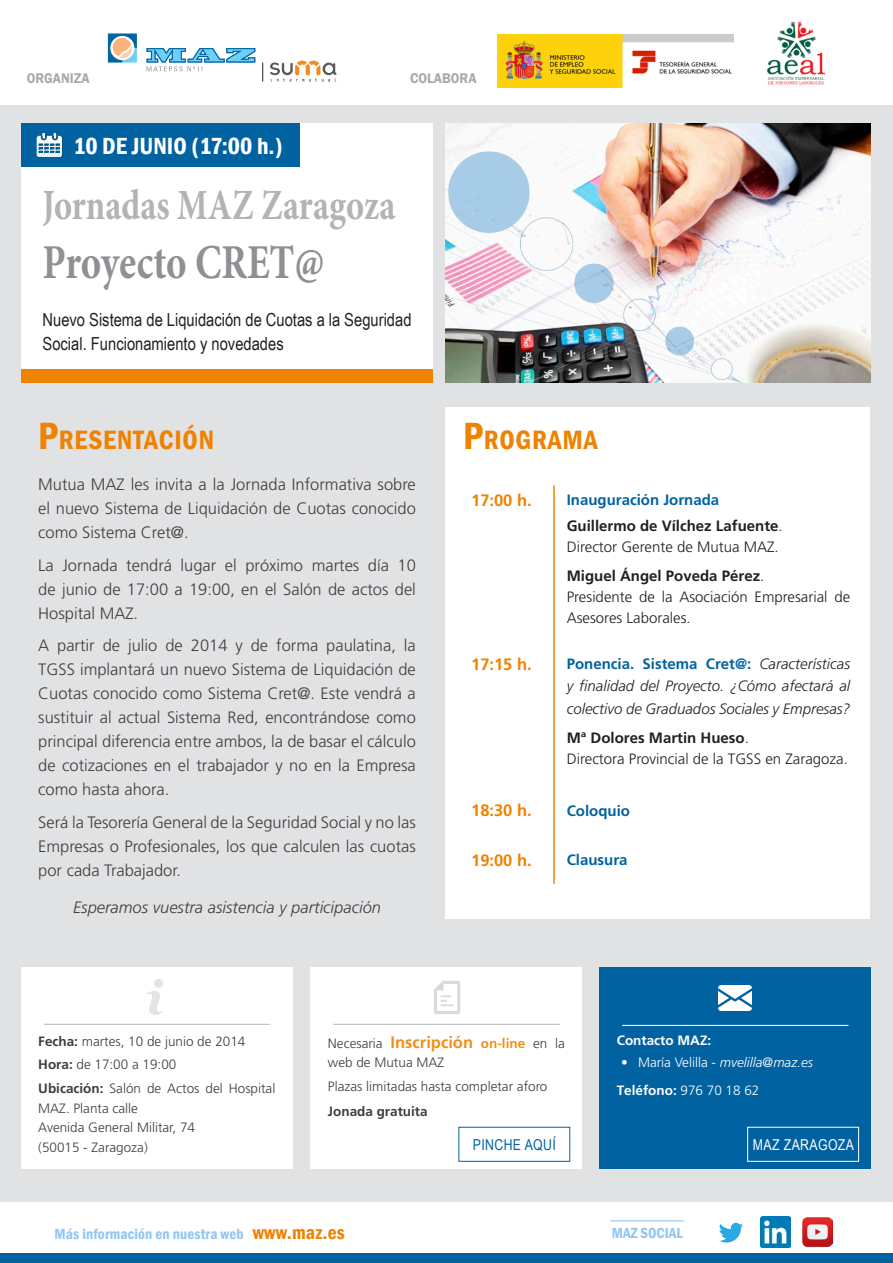
<style>
.page{position:relative;width:893px;height:1263px;background:#e1e2e4}
.page>*{position:absolute;margin:0;border:0;box-sizing:border-box;transform-origin:0 0}
.t1{font:700 48.75px "Minion Pro";letter-spacing:-.005em;color:#8e9094;scale:.8 1}
.t2{font:700 43.2px "Minion Pro";color:#b2b3b6;scale:.8 1}
.t3{font:600 condensed 27.3px "Franklin Gothic";letter-spacing:.03em;color:#ef8200}
.t4{font:600 condensed 24px "Franklin Gothic";color:#fff}
.t5{font:18px/24px "Arial Narrow";color:#231f20}
.t6{font:300 16.5px/24px "Frutiger";color:#3e3e3f;text-align:justify}
.t7{font:italic 300 16.5px "Frutiger";color:#3e3e3f}
.t8{font:700 16.5px "Frutiger";color:#ef8200}
.t9{font:300 15px/21px "Frutiger";color:#231f20}
.t10{font:italic 300 15px/22.5px "Frutiger";color:#231f20;text-align:justify}
.t11{font:700 15px "Frutiger";color:#231f20}
.t12{font:600 condensed 15px "Franklin Gothic";letter-spacing:.01em;color:#91c5f2}
.t13{font:700 15px "Frutiger";color:#0062a1}
.t14{font:15px "Arial Narrow";letter-spacing:.025em;color:#fff}
.t15{font:15px "Arial Narrow";letter-spacing:.025em;color:#0062a1}
.t16{font:600 14.4px "Franklin Gothic";color:#a8a9ad;scale:.93 1}
.t17{font:300 13.5px/19.5px "Frutiger";color:#3e3e3f}
.t18{font:700 13.5px "Frutiger";color:#fff}
.t19{font:italic 300 13.5px "Frutiger";color:#fff}
.t20{font:700 13.5px "Frutiger";color:#3e3e3f}
.s1{font-size:39px}
.s2{font-weight:300}
.s3{font-weight:700;font-style:normal;color:#0062a1}
.s4{font-weight:700}
.s5{font-weight:700;font-size:16.5px;color:#f18f1a}
.s6{font-weight:700;color:#f18f1a}
.s7{font-style:normal}
.s8{font-size:19.5px;color:#ef8200}
</style>
<div class="page">
<div style="left:21px;top:123px;width:412px;height:260px;background:#fff"></div>
<div style="left:21px;top:369px;width:412px;height:14px;background:#ef8200"></div>
<div style="left:0;top:0;width:893px;height:104px;background:#fff"></div>
<div style="left:0;top:1202px;width:893px;height:61px;background:#fff"></div>
<div style="left:0;top:1253px;width:893px;height:10px;background:#0062a1"></div>
<img style="left:719px;top:1222px;width:24px;height:21px">
<img style="left:760px;top:1216px;width:31px;height:31px">
<img style="left:802px;top:1217px;width:31px;height:30px">
<hr style="left:610px;top:1220px;width:74px;height:1px;background:#91c5f2">
<div style="left:446px;top:408px;width:424px;height:511px;background:#fff"></div>
<div style="left:21px;top:123px;width:279px;height:44px;background:#0062a1"></div>
<div style="left:21px;top:967px;width:271px;height:202px;background:#fff"></div>
<div style="left:311px;top:967px;width:271px;height:202px;background:#fff"></div>
<div style="left:600px;top:967px;width:271px;height:202px;background:#0062a1"></div>
<hr style="left:553px;top:485px;width:2px;height:164px;background:#ef8200">
<hr style="left:553px;top:649px;width:2px;height:136px;background:#ef8200">
<hr style="left:553px;top:785px;width:2px;height:50px;background:#ef8200">
<hr style="left:553px;top:835px;width:2px;height:49px;background:#ef8200">
<img style="left:792px;top:123px;width:79px;height:260px">
<img style="left:36px;top:133px;width:27px;height:25px">
<svg style="left:108px;top:33px;width:29px;height:30px"></svg>
<svg style="left:262px;top:63px;width:1px;height:19px"></svg>
<svg style="left:270px;top:61px;width:66px;height:21px"></svg>
<svg style="left:147px;top:48px;width:108px;height:23px"></svg>
<img style="left:497px;top:34px;width:236px;height:53px">
<img style="left:767px;top:21px;width:57px;height:64px">
<img style="left:147px;top:980px;width:16px;height:34px">
<img style="left:434px;top:981px;width:26px;height:33px">
<img style="left:718px;top:985px;width:34px;height:26px">
<hr style="left:44px;top:1024px;width:226px;height:1px;background:#bcbdc0">
<hr style="left:333px;top:1024px;width:227px;height:1px;background:#bcbdc0">
<img style="left:446px;top:123px;width:346px;height:260px">
<hr style="left:622px;top:1025px;width:226px;height:1px;background:#fff">
<div style="left:458px;top:1127px;width:112px;height:35px;border:1px solid #0062a1"></div>
<div style="left:747px;top:1127px;width:112px;height:35px;border:1px solid #fff"></div>
<p class="t16" style="left:27px;top:69px;width:69px">ORGANIZA</p>
<p class="t16" style="left:410px;top:69px;width:73px">COLABORA</p>
<p class="t4" style="left:74px;top:130px;width:211px">10 DE JUNIO (17:00 h.)</p>
<p class="t2" style="left:43px;top:175px;width:443px">Jornadas MAZ Zaragoza</p>
<p class="t1" style="left:43px;top:228px;width:354px">Proyecto CRET@</p>
<p class="t5" style="left:43px;top:307px;width:371px">Nuevo Sistema de Liquidación de Cuotas a la Seguridad<br>Social. Funcionamiento y novedades</p>
<p class="t3" style="left:38px;top:422px;width:177px"><span class="s1">P</span>RESENTACIÓN</p>
<p class="t6" style="left:38px;top:473px;width:379px">Mutua MAZ les invita a la Jornada Informativa sobre el nuevo Sistema de Liquidación de Cuotas conocido como Sistema Cret@.</p>
<p class="t6" style="left:38px;top:553px;width:379px">La Jornada tendrá lugar el próximo martes día 10 de junio de 17:00 a 19:00, en el Salón de actos del Hospital MAZ.</p>
<p class="t6" style="left:38px;top:634px;width:379px">A partir de julio de 2014 y de forma paulatina, la TGSS implantará un nuevo Sistema de Liquidación de Cuotas conocido como Sistema Cret@. Este vendrá a sustituir al actual Sistema Red, encontrándose como principal diferencia entre ambos, la de basar el cálculo de cotizaciones en el trabajador y no en la Empresa como hasta ahora.</p>
<p class="t6" style="left:38px;top:810px;width:379px">Será la Tesorería General de la Seguridad Social y no las Empresas o Profesionales, los que calculen las cuotas por cada Trabajador.</p>
<p class="t7" style="left:73px;top:897px;width:309px">Esperamos vuestra asistencia y participación</p>
<p class="t3" style="left:463px;top:422px;width:136px"><span class="s1">P</span>ROGRAMA</p>
<p class="t8" style="left:471px;top:491px;width:62px">17:00 h.</p>
<p class="t13" style="left:567px;top:491px;width:154px">Inauguración Jornada</p>
<p class="t11" style="left:567px;top:516px;width:217px">Guillermo de Vílchez Lafuente<span class="s2">.</span></p>
<p class="t9" style="left:567px;top:536px;width:213px">Director Gerente de Mutua MAZ.</p>
<p class="t11" style="left:567px;top:567px;width:199px">Miguel Ángel Poveda Pérez<span class="s2">.</span></p>
<p class="t9" style="left:567px;top:586px;width:285px">Presidente de la Asociación Empresarial de<br>Asesores Laborales.</p>
<p class="t8" style="left:471px;top:654px;width:62px">17:15 h.</p>
<p class="t10" style="left:567px;top:652px;width:285px"><span class="s3">Ponencia. Sistema Cret@:</span> Características y finalidad del Proyecto. ¿Cómo afectará al colectivo de Graduados Sociales y Empresas?</p>
<p class="t11" style="left:567px;top:729px;width:184px">Mª Dolores Martin Hueso<span class="s2">.</span></p>
<p class="t9" style="left:567px;top:748px;width:283px">Directora Provincial de la TGSS en Zaragoza.</p>
<p class="t8" style="left:471px;top:801px;width:62px">18:30 h.</p>
<p class="t13" style="left:567px;top:801px;width:65px">Coloquio</p>
<p class="t8" style="left:471px;top:850px;width:62px">19:00 h.</p>
<p class="t13" style="left:567px;top:851px;width:62px">Clausura</p>
<p class="t17" style="left:38px;top:1031px;width:209px"><span class="s4">Fecha:</span> martes, 10 de junio de 2014</p>
<p class="t17" style="left:38px;top:1055px;width:140px"><span class="s4">Hora:</span> de 17:00 a 19:00</p>
<p class="t17" style="left:38px;top:1079px;width:239px"><span class="s4">Ubicación:</span> Salón de Actos del Hospital<br>MAZ. Planta calle</p>
<p class="t17" style="left:38px;top:1118px;width:158px">Avenida General Militar, 74</p>
<p class="t17" style="left:38px;top:1137px;width:111px">(50015 - Zaragoza)</p>
<p class="t17" style="left:328px;top:1033px;width:239px">Necesaria <span class="s5">Inscripción</span> <span class="s6">on-line</span> en la web de Mutua MAZ</p>
<p class="t17" style="left:328px;top:1077px;width:221px">Plazas limitadas hasta completar aforo</p>
<p class="t20" style="left:328px;top:1104px;width:101px">Jonada gratuita</p>
<p class="t18" style="left:617px;top:1032px;width:96px">Contacto MAZ:</p>
<p class="t19" style="left:621px;top:1055px;width:194px"><span class="s7">• María Velilla -</span> mvelilla@maz.es</p>
<p class="t18" style="left:617px;top:1083px;width:144px">Teléfono: <span class="s2">976 70 18 62</span></p>
<p class="t15" style="left:473px;top:1133px;width:85px">PINCHE AQUÍ</p>
<p class="t14" style="left:753px;top:1133px;width:103px">MAZ ZARAGOZA</p>
<p class="t12" style="left:54px;top:1224px;width:292px">Más información en nuestra web <span class="s8">www.maz.es</span></p>
<p class="t12" style="left:612px;top:1223px;width:73px">MAZ SOCIAL</p>
</div>
